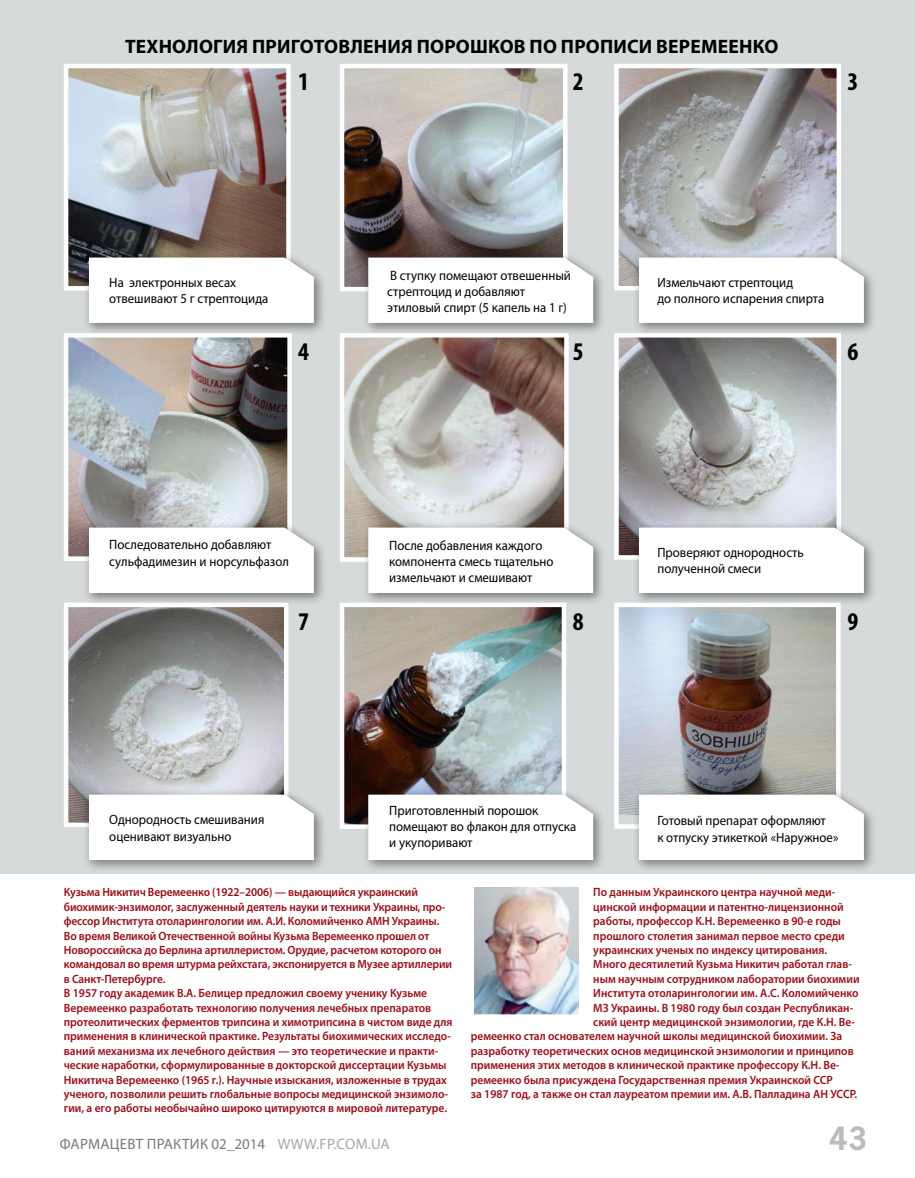
<style>
.page{position:relative;width:915px;height:1178px;background:#fff}
.page>*{position:absolute;margin:0;border:0;box-sizing:border-box;transform-origin:0 0}
.t1{font:700 34.5px "News Paper C";color:#babbbb}
.t2{font:700 condensed 25.5px "Myriad Pro";color:#000}
.t3{font:700 19.5px "Myriad Pro";letter-spacing:.065em;color:#000}
.t4{font:15px "Myriad Pro";letter-spacing:.02em;color:#7a7a7a}
.t5{font:13.5px/16.2px "Myriad Pro";color:#000;scale:.95 1}
.t6{font:600 12px/14.4px "Myriad Pro";color:#9c0e19;scale:.95 1}
.s1{color:#a5a8a8}
</style>
<div class="page">
<div style="left:0;top:0;width:914px;height:873px;background:#d7dada"></div>
<img style="left:64px;top:64px;width:227px;height:227px">
<img style="left:340px;top:64px;width:228px;height:228px">
<svg style="left:614px;top:64px;width:227px;height:227px;background:#a4a5a6"></svg>
<img style="left:64px;top:333px;width:228px;height:228px">
<svg style="left:340px;top:333px;width:229px;height:229px"></svg>
<svg style="left:614px;top:333px;width:227px;height:227px;background:#a8aaab"></svg>
<svg style="left:64px;top:602px;width:225px;height:225px"></svg>
<img style="left:340px;top:602px;width:226px;height:227px">
<img style="left:614px;top:602px;width:227px;height:227px">
<div style="left:82px;top:250px;width:244px;height:85px;background:#000;opacity:.45"></div>
<div style="left:89px;top:257px;width:225px;height:66px;background:#fff"></div>
<div style="left:361px;top:250px;width:244px;height:85px;background:#000;opacity:.45"></div>
<div style="left:368px;top:257px;width:225px;height:66px;background:#fff"></div>
<div style="left:631px;top:250px;width:244px;height:85px;background:#000;opacity:.45"></div>
<div style="left:638px;top:257px;width:225px;height:66px;background:#fff"></div>
<div style="left:82px;top:520px;width:244px;height:85px;background:#000;opacity:.45"></div>
<div style="left:89px;top:527px;width:225px;height:66px;background:#fff"></div>
<div style="left:361px;top:520px;width:244px;height:85px;background:#000;opacity:.45"></div>
<div style="left:368px;top:527px;width:225px;height:66px;background:#fff"></div>
<div style="left:631px;top:520px;width:244px;height:85px;background:#000;opacity:.45"></div>
<div style="left:638px;top:527px;width:225px;height:66px;background:#fff"></div>
<div style="left:82px;top:787px;width:244px;height:85px;background:#000;opacity:.45"></div>
<div style="left:89px;top:794px;width:225px;height:66px;background:#fff"></div>
<div style="left:361px;top:787px;width:244px;height:85px;background:#000;opacity:.45"></div>
<div style="left:368px;top:794px;width:225px;height:66px;background:#fff"></div>
<div style="left:631px;top:787px;width:244px;height:85px;background:#000;opacity:.45"></div>
<div style="left:638px;top:794px;width:225px;height:66px;background:#fff"></div>
<img style="left:474px;top:887px;width:104px;height:128px">
<h3 class="t3" style="left:125px;top:34px;width:140px">Технология приг</h3>
<h3 class="t3" style="left:300px;top:34px;width:76px">отовлени</h3>
<h3 class="t3" style="left:401px;top:34px;width:213px">я порошков по прописи</h3>
<h3 class="t3" style="left:656px;top:34px;width:25px">Веремеенк</h3>
<h3 class="t3" style="left:764px;top:34px;width:15px">о</h3>
<h2 class="t2" style="left:298px;top:65px;width:12px">1</h2>
<h2 class="t2" style="left:572px;top:65px;width:12px">2</h2>
<h2 class="t2" style="left:847px;top:65px;width:12px">3</h2>
<p class="t5" style="left:109px;top:274px;width:169px">НА ЭЛЕКТРОННЫХ ВЕСАХ<br>ОТВЕШИВАЮТ 5 Г СТРЕПТОЦИДА</p>
<p class="t5" style="left:387px;top:267px;width:195px">В СТУПКУ ПОМЕЩАЮТ ОТВЕШЕННЫЙ<br>СТРЕПТОЦИД И ДОБАВЛЯЮТ<br>ЭТИЛОВЫЙ СПИРТ (5 КАПЕЛЬ НА 1 Г)</p>
<p class="t5" style="left:657px;top:274px;width:177px">И ЗМЕЛЬЧАЮТ СТРЕПТОЦИД<br>ДО ПОЛНОГО ИСПАРЕНИЯ СПИРТА</p>
<h2 class="t2" style="left:298px;top:335px;width:12px">4</h2>
<h2 class="t2" style="left:572px;top:335px;width:12px">5</h2>
<h2 class="t2" style="left:847px;top:335px;width:12px">6</h2>
<p class="t5" style="left:109px;top:536px;width:191px">ПОСЛЕДОВАТЕЛЬНО ДОБАВЛЯЮТ<br>СУЛЬФАДИМЕЗИН И НОРСУЛЬФАЗОЛ</p>
<p class="t5" style="left:389px;top:537px;width:174px">ПОСЛЕ ДОБАВЛЕНИЯ КАЖДОГО<br>КОМПОНЕНТА СМЕСЬ ТЩАТЕЛЬНО<br>ИЗМЕЛЬЧАЮТ И СМЕШИВАЮТ</p>
<p class="t5" style="left:657px;top:544px;width:156px">ПРОВЕРЯЮТ ОДНОРОДНОСТЬ<br>ПОЛУЧЕННОЙ СМЕСИ</p>
<h2 class="t2" style="left:298px;top:605px;width:12px">7</h2>
<h2 class="t2" style="left:572px;top:605px;width:12px">8</h2>
<h2 class="t2" style="left:847px;top:605px;width:12px">9</h2>
<p class="t5" style="left:109px;top:811px;width:165px">ОДНОРОДНОСТЬ СМЕШИВАНИЯ<br>ОЦЕНИВАЮТ ВИЗУАЛЬНО</p>
<p class="t5" style="left:389px;top:802px;width:198px">ПРИГОТОВЛЕННЫЙ ПОРОШОК<br>ПОМЕЩАЮТ ВО ФЛАКОН ДЛЯ ОТПУСКА<br>И УКУПОРИВАЮТ</p>
<p class="t5" style="left:657px;top:812px;width:192px">ГОТОВЫЙ ПРЕПАРАТ ОФОРМЛЯЮТ<br>К ОТПУСКУ ЭТИКЕТКОЙ «НАРУЖНОЕ»</p>
<p class="t6" style="left:64px;top:885px;width:403px">Кузьма Никитич Веремеенко (1922–2006) — выдающийся украинский биохимик-энзимолог, заслуженный деятель науки и техники Украины, про&shy;фессор Института отоларингологии им. А.И. Коломийченко АМН</p>
<p class="t6" style="left:64px;top:914px;width:410px;text-indent:328px">Украины.<br>Во время Великой Отечественной войны Кузьма Веремеенко прошел от Новороссийска до Берлина артиллеристом. Орудие, расчетом которого он командовал во время штурма рейхстага, экспонируется в Музее артиллерии в Санкт-Петербурге.<br>В 1957 году академик В.А. Белицер предложил своему ученику Кузьме Веремеенко разработать технологию получения лечебных препаратов протеолитических ферментов трипсина и химотрипсина в чистом виде для применения в клинической практике. Результаты биохимических исследо&shy;ваний механизма их лечебного действия — это теоретические и практи&shy;ческие наработки, сформулированные в докторской диссертации Кузьмы Никитича Веремеенко (1965 г.). Научные изыскания, изложенные в трудах ученого, позволили решить глобальные вопросы медицинской энзимоло&shy;гии, а его работы необычайно широко цитируются в мировой литературе.</p>
<p class="t4" style="left:60px;top:1135px;width:331px">ФАРМАЦЕВТ ПРАКТИК 02_2014 <span class="s1">WWW.FP.COM.UA</span></p>
<p class="t6" style="left:593px;top:885px;width:256px">По данным Украинского центра научной меди-</p>
<p class="t6" style="left:593px;top:899px;width:265px">цинской информации и патентно-лицензионной</p>
<p class="t6" style="left:593px;top:914px;width:262px">работы, профессор К.Н. Веремеенко в 90-е годы</p>
<p class="t6" style="left:593px;top:928px;width:266px">прошлого столетия занимал первое место среди</p>
<p class="t6" style="left:593px;top:942px;width:247px">украинских ученых по индексу цитирования.</p>
<p class="t6" style="left:593px;top:957px;width:274px">Много десятилетий Кузьма Никитич работал глав-</p>
<p class="t6" style="left:593px;top:971px;width:282px">ным научным сотрудником лаборатории биохимии</p>
<p class="t6" style="left:593px;top:986px;width:281px">Института отоларингологии им. А.С. Коломийченко</p>
<p class="t6" style="left:593px;top:1000px;width:275px">МЗ Украины. В 1980 году был создан Республикан-</p>
<p class="t6" style="left:593px;top:1014px;width:277px">ский центр медицинской энзимологии, где К.Н. Ве-</p>
<p class="t6" style="left:470px;top:1029px;width:392px">ремеенко стал основателем научной школы медицинской биохимии. За</p>
<p class="t6" style="left:470px;top:1043px;width:404px">разработку теоретических основ медицинской энзимологии и принципов</p>
<p class="t6" style="left:470px;top:1058px;width:389px">применения этих методов в клинической практике профессору К.Н. Ве-</p>
<p class="t6" style="left:470px;top:1072px;width:368px">ремеенко была присуждена Государственная премия Украинской ССР</p>
<p class="t6" style="left:470px;top:1086px;width:386px">за 1987 год, а также он стал лауреатом премии им. А.В. Палладина АН УССР</p>
<p class="t6" style="left:854px;top:1086px;width:4px">.</p>
<h1 class="t1" style="left:827px;top:1120px;width:42px">43</h1>
</div>
